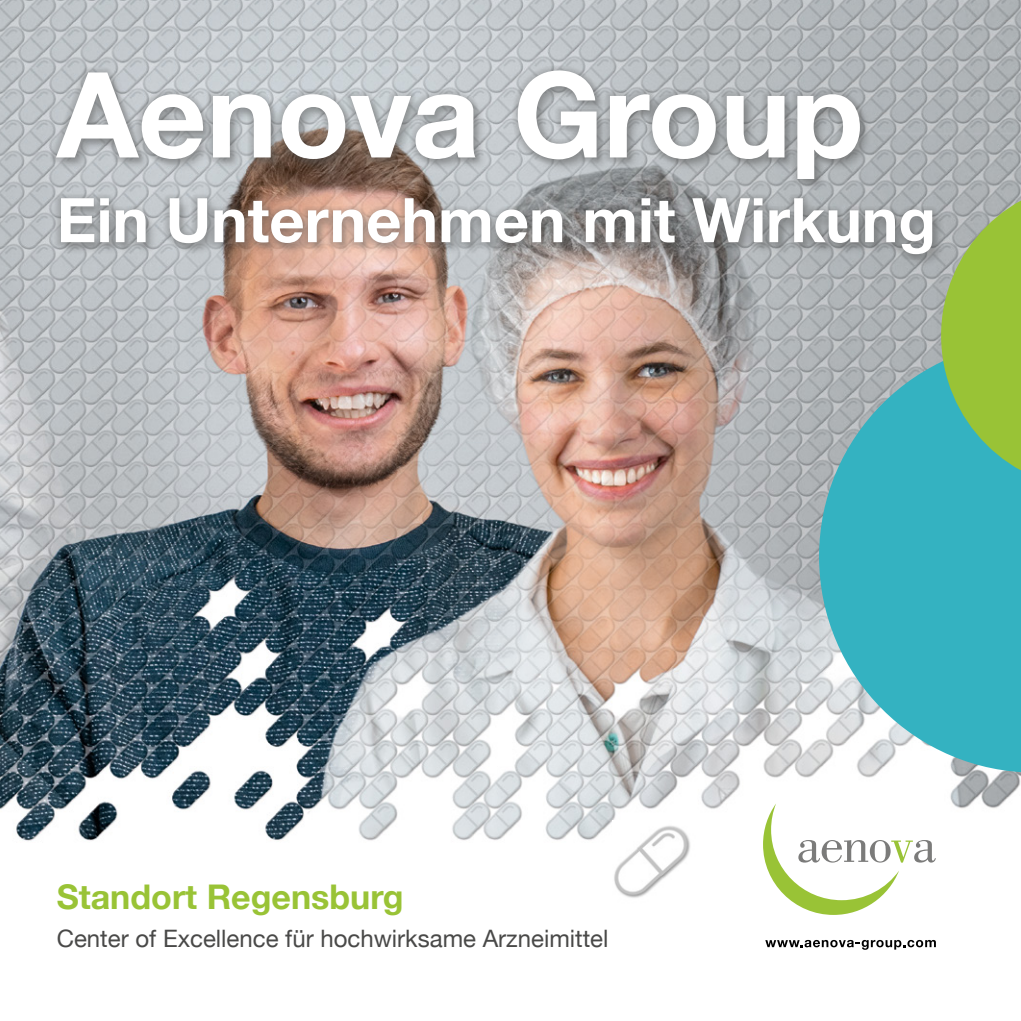
<style>
.page{position:relative;width:1021px;height:1021px;background:#fff}
.page>*{position:absolute;margin:0;border:0;box-sizing:border-box;transform-origin:0 0}
.t1{font:700 119px "Helvetica Neue";color:#fff}
.t2{font:700 61.4px "Helvetica Neue";color:#fff}
.t3{font:700 34px "Helvetica Neue";color:#99c336}
.t4{font:24px "Helvetica Neue";color:#494948}
</style>
<div class="page">
<img style="left:0;top:0;width:1020px;height:861px">
<svg style="left:765px;top:939px;width:170px;height:10px"></svg>
<svg style="left:763px;top:803px;width:172px;height:111px"></svg>
<div style="left:612px;top:820px;width:89px;height:88px;background:#fff"></div>
<img style="left:614px;top:826px;width:76px;height:72px">
<div style="left:57px;top:70px;width:887px;height:197px;background:#494948;opacity:.3"></div>
<div style="left:50px;top:64px;width:887px;height:196px;background:#494948;opacity:.5"></div>
<svg style="left:819px;top:340px;width:201px;height:432px;fill:#34b2c1"></svg>
<svg style="left:941px;top:181px;width:79px;height:308px"></svg>
<h1 class="t1" style="left:57px;top:22px;width:808px">Aenova Group</h1>
<h2 class="t2" style="left:57px;top:172px;width:880px">Ein Unternehmen mit Wirkung</h2>
<h3 class="t3" style="left:57px;top:870px;width:348px">Standort Regensburg</h3>
<p class="t4" style="left:57px;top:921px;width:553px">Center of Excellence für hochwirksame Arzneimittel</p>
</div>
